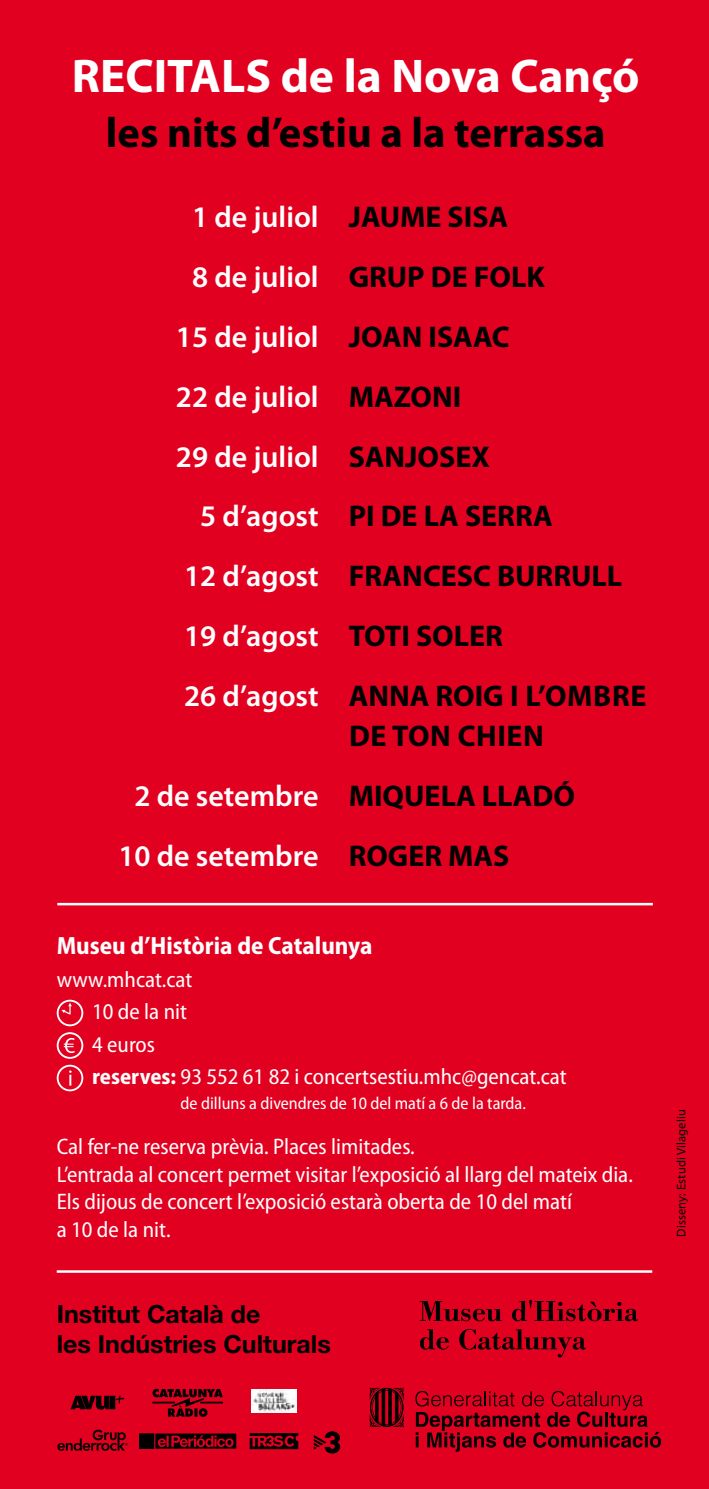
<style>
.page{position:relative;width:709px;height:1489px;background:#fff}
.page>*{position:absolute;margin:0;border:0;box-sizing:border-box;transform-origin:0 0}
.t1{font:700 47.5px "Myriad Pro";color:#fff}
.t2{font:700 42.5px "Myriad Pro";color:#000}
.t3{font:700 30px "Myriad Pro";color:#000}
.t4{font:600 30px "Myriad Pro";color:#fff}
.t5{font:700 25px/30px "Helvetica Neue LT Std";color:#000}
.t6{font:700 semi-condensed 25px "Myriad Pro";color:#fff}
.t7{font:semi-condensed 22.5px/32.5px "Myriad Pro";color:#fff}
.t8{font:semi-condensed 17.5px "Myriad Pro";color:#fff}
.t9{font:12.5px "Myriad Pro";letter-spacing:.01em;color:#000}
.s1{font-weight:700;color:#000}
.s2{font-weight:600;color:#fff}
.s3{font-weight:700}
</style>
<div class="page">
<div style="left:0;top:0;width:709px;height:1488px;background:#e20020"></div>
<div style="left:57px;top:999px;width:26px;height:27px;border:2px solid #fff;border-radius:50%"></div>
<svg style="left:61px;top:1002px;width:11px;height:13px"></svg>
<div style="left:57px;top:1032px;width:26px;height:26px;border:2px solid #fff;border-radius:50%"></div>
<svg style="left:64px;top:1038px;width:11px;height:15px"></svg>
<div style="left:57px;top:1064px;width:26px;height:27px;border:2px solid #fff;border-radius:50%"></div>
<svg style="left:69px;top:1070px;width:3px;height:15px"></svg>
<hr style="left:57px;top:1270px;width:595px;height:2px;background:#fff">
<hr style="left:57px;top:902px;width:596px;height:3px;background:#fff">
<svg style="left:415px;top:1390px;width:246px;height:61px"></svg>
<svg style="left:369px;top:1387px;width:35px;height:40px"></svg>
<svg style="left:139px;top:1433px;width:97px;height:15px"></svg>
<svg style="left:250px;top:1433px;width:48px;height:15px"></svg>
<svg style="left:314px;top:1431px;width:26px;height:22px"></svg>
<svg style="left:57px;top:1429px;width:71px;height:21px"></svg>
<svg style="left:70px;top:1395px;width:54px;height:14px"></svg>
<svg style="left:152px;top:1388px;width:71px;height:28px"></svg>
<img style="left:252px;top:1389px;width:44px;height:23px">
<svg style="left:420px;top:1329px;width:29px;height:20px"></svg>
<svg style="left:459px;top:1328px;width:127px;height:29px"></svg>
<svg style="left:420px;top:1301px;width:82px;height:20px"></svg>
<svg style="left:512px;top:1299px;width:126px;height:22px"></svg>
<h1 class="t1" style="left:72px;top:45px;width:569px">RECITALS de la Nova Cançó</h1>
<h2 class="t2" style="left:106px;top:105px;width:501px">les nits d’estiu a la terrassa</h2>
<h3 class="t4" style="left:192px;top:198px;width:318px">1 de juliol <span class="s1">JAUME SISA</span></h3>
<h3 class="t3" style="left:192px;top:257px;width:354px"><span class="s2">8 de juliol</span> GRUP DE FOLK</h3>
<h3 class="t4" style="left:176px;top:317px;width:335px">15 de juliol <span class="s1">JOAN ISAAC</span></h3>
<h3 class="t4" style="left:176px;top:377px;width:287px">22 de juliol <span class="s1">MAZONI</span></h3>
<h3 class="t4" style="left:176px;top:437px;width:315px">29 de juliol <span class="s1">SANJOSEX</span></h3>
<h3 class="t3" style="left:200px;top:496px;width:354px"><span class="s2">5 d’agost</span> PI DE LA SERRA</h3>
<h3 class="t3" style="left:184px;top:556px;width:439px"><span class="s2">12 d’agost</span> FRANCESC BURRULL</h3>
<h3 class="t4" style="left:184px;top:617px;width:320px">19 d’agost <span class="s1">TOTI SOLER</span></h3>
<h3 class="t3" style="left:184px;top:676px;width:404px"><span class="s2">26 d’agost</span> ANNA ROIG i l’Ombre</h3>
<h3 class="t3" style="left:349px;top:716px;width:63px">de ton</h3>
<h3 class="t3" style="left:457px;top:716px;width:55px">chien</h3>
<h3 class="t3" style="left:134px;top:776px;width:442px"><span class="s2">2 de setembre</span> MIQUELA LLADÓ</h3>
<h3 class="t4" style="left:118px;top:836px;width:392px">10 de setembre <span class="s1">ROGER MAS</span></h3>
<p class="t6" style="left:57px;top:931px;width:317px">Museu d’Història de Catalunya</p>
<p class="t7" style="left:92px;top:963px;width:476px;text-indent:-35px">www.mhcat.cat<br>10 de la nit<br>4 euros<br><span class="s3">reserves:</span> 93 552 61 82 i concertsestiu.mhc@gencat.cat</p>
<p class="t8" style="left:181px;top:1093px;width:347px">de dilluns a divendres de 10 del matí a 6 de la tarda.</p>
<p class="t7" style="left:57px;top:1133px;width:577px;line-height:27.5px">Cal fer-ne reserva prèvia. Places limitades.<br>L’entrada al concert permet visitar l’exposició al llarg del mateix dia.<br>Els dijous de concert l’exposició estarà oberta de 10 del matí<br>a 10 de la nit.</p>
<p class="t5" style="left:57px;top:1297px;width:275px">Institut Català de<br>les Indústries Culturals</p>
<p class="t9" style="left:673px;top:1236px;width:129px;rotate:-90deg">Disseny: Estudi Vilageliu</p>
</div>
